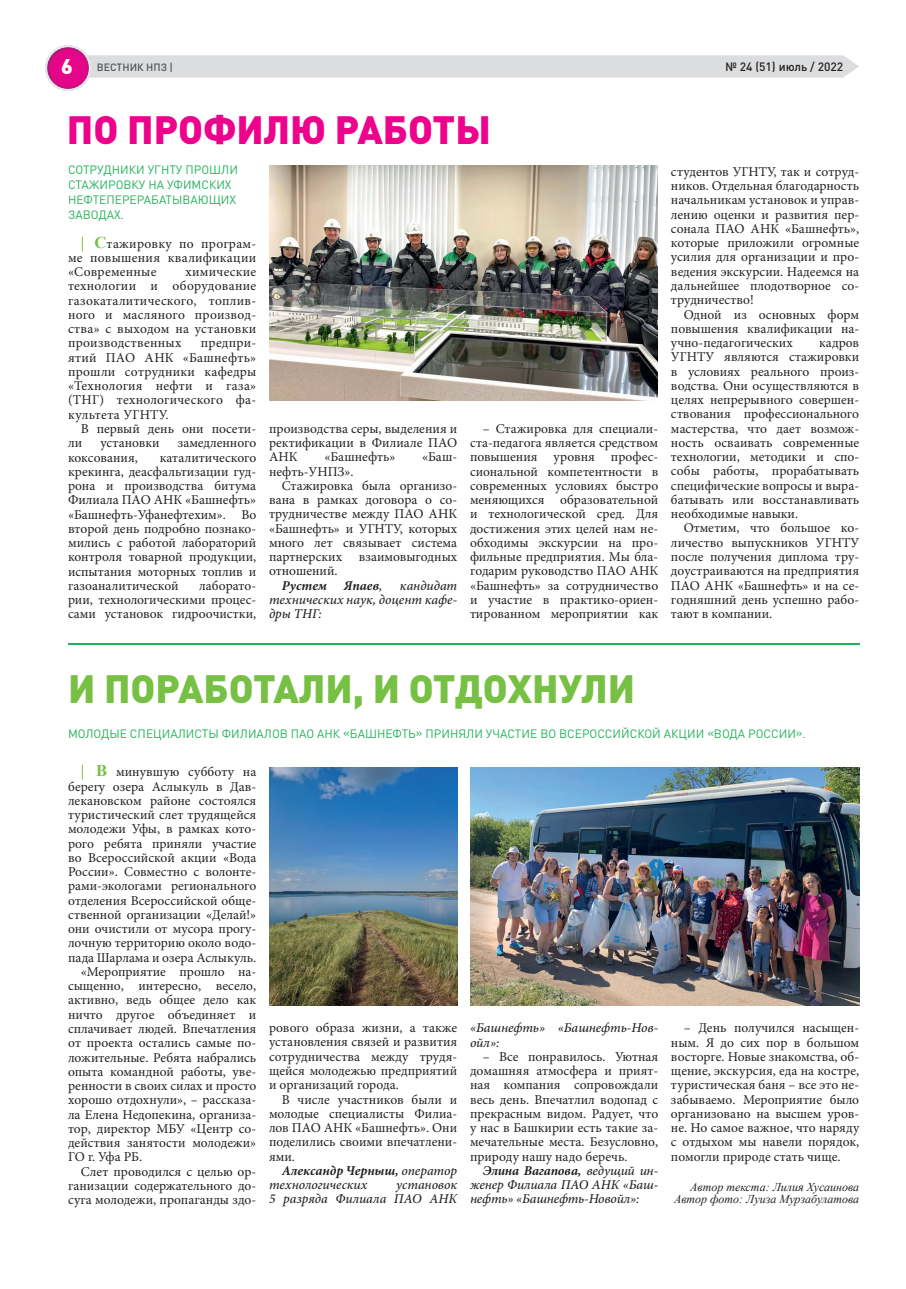
<style>
.page{position:relative;width:906px;height:1289px;background:#fff}
.page>*{position:absolute;margin:0;border:0;box-sizing:border-box;transform-origin:0 0}
.t1{font:900 39px "DIN Pro";color:#76c043}
.t2{font:900 39px "DIN Pro";color:#ed028c}
.t3{font:13.5px/14.2px "Minion Pro";color:#231f20;text-align:justify}
.t4{font:italic 500 13.5px/14.2px "Minion Pro";letter-spacing:-.005em;color:#231f20;text-align:justify}
.t5{font:italic 700 13.5px "Minion Pro";color:#231f20}
.t6{font:12px/15px "DIN Pro";color:#21b259}
.t7{font:italic 12px/12px "Times New Roman";color:#231f20;text-align:right}
.t8{font:500 12px "DIN Pro";color:#231f20}
.t9{font:500 10.5px "DIN Pro";color:#545557}
.s1{font-weight:900;font-size:21px;color:#fff}
.s2{font-family:"Times New Roman";font-weight:700;font-size:16.5px;color:#76c043}
.s3{font-weight:500}
.s4{font-weight:700}
</style>
<div class="page">
<svg style="left:45px;top:45px;width:814px;height:46px"></svg>
<img style="left:269px;top:166px;width:389px;height:235px">
<hr style="left:68px;top:643px;width:791px;height:1px;background:#21b259">
<img style="left:269px;top:767px;width:189px;height:238px">
<img style="left:471px;top:767px;width:388px;height:238px">
<p class="t9" style="left:61px;top:60px;width:114px"><span class="s1">6</span> ВЕСТНИК НПЗ |</p>
<p class="t8" style="left:725px;top:58px;width:119px">№ 24 (51) июль / 2022</p>
<h1 class="t2" style="left:67px;top:103px;width:425px">ПО ПРОФИЛЮ РАБОТЫ</h1>
<p class="t6" style="left:68px;top:162px;width:171px">СОТРУДНИКИ УГНТУ ПРОШЛИ<br>СТАЖИРОВКУ НА УФИМСКИХ<br>НЕФТЕПЕРЕРАБАТЫВАЮЩИХ<br>ЗАВОДАХ.</p>
<p class="t3" style="left:68px;top:236px;width:190px;text-indent:13px"><span class="s2">| С</span>тажировку по програм&shy;ме повышения квалификации «Современные</p>
<p class="t3" style="left:68px;top:265px;width:190px;text-indent:117px">химические технологии и оборудование газокаталитического, топлив&shy;ного и масляного производ&shy;ства» с выходом на установки производственных</p>
<p class="t3" style="left:68px;top:336px;width:190px;text-indent:133px">предпри&shy;ятий ПАО АНК «Башнефть» прошли сотрудники кафедры «Технология нефти и газа» (ТНГ) технологического фа&shy;культета УГНТУ.</p>
<p class="t3" style="left:68px;top:421px;width:190px;text-indent:13px">В первый день они посети&shy;ли</p>
<p class="t3" style="left:100px;top:436px;width:61px">установки</p>
<p class="t3" style="left:178px;top:436px;width:80px">замедленного</p>
<p class="t3" style="left:68px;top:450px;width:71px">коксования,</p>
<p class="t3" style="left:68px;top:450px;width:190px;text-indent:92px">каталитического крекинга, деасфальтизации гуд&shy;рона и производства битума Филиала ПАО АНК «Башнефть» «Башнефть-Уфанефтехим». Во второй день подробно познако&shy;мились с работой лабораторий контроля товарной продукции, испытания моторных топлив и газоаналитической</p>
<p class="t3" style="left:68px;top:578px;width:190px;text-indent:131px">лаборато&shy;рии, технологическими процес&shy;сами установок гидроочистки,</p>
<p class="t3" style="left:269px;top:421px;width:190px">производства серы, выделения и ректификации в Филиале ПАО АНК</p>
<p class="t3" style="left:324px;top:450px;width:72px">«Башнефть»</p>
<p class="t3" style="left:422px;top:450px;width:37px">«Баш-</p>
<p class="t3" style="left:269px;top:464px;width:86px">нефть-УНПЗ».</p>
<p class="t3" style="left:282px;top:478px;width:177px">Стажировка была организо-</p>
<p class="t3" style="left:269px;top:492px;width:190px">вана в рамках договора о со-</p>
<p class="t3" style="left:269px;top:507px;width:190px">трудничестве между ПАО АНК</p>
<p class="t3" style="left:269px;top:521px;width:190px">«Башнефть» и УГНТУ, которых</p>
<p class="t3" style="left:269px;top:535px;width:190px">много лет связывает система</p>
<p class="t3" style="left:269px;top:549px;width:190px">партнерских взаимовыгодных</p>
<p class="t3" style="left:269px;top:564px;width:70px">отношений.</p>
<p class="t5" style="left:282px;top:575px;width:102px">Рустем Япаев<span class="s3">,</span></p>
<p class="t4" style="left:269px;top:578px;width:190px;text-indent:131px">кандидат технических наук, доцент кафе&shy;дры ТНГ:</p>
<p class="t3" style="left:470px;top:421px;width:190px;text-indent:13px">– Стажировка для специали&shy;ста-педагога является средством повышения уровня профес&shy;сиональной компетентности в современных условиях быстро меняющихся образовательной и технологической сред. Для достижения этих целей нам не&shy;обходимы экскурсии на про&shy;фильные предприятия. Мы бла&shy;годарим руководство ПАО АНК «Башнефть» за сотрудничество и участие в практико-ориен&shy;тированном мероприятии как</p>
<p class="t3" style="left:671px;top:164px;width:190px">студентов УГНТУ, так и сотруд&shy;ников. Отдельная благодарность начальникам установок и управ&shy;лению оценки и развития пер&shy;сонала ПАО АНК «Башнефть», которые приложили огромные усилия для организации и про&shy;ведения экскурсии. Надеемся на дальнейшее плодотворное со&shy;трудничество!</p>
<p class="t3" style="left:671px;top:307px;width:190px;text-indent:13px">Одной из основных форм повышения квалификации на&shy;учно-педагогических</p>
<p class="t3" style="left:671px;top:335px;width:190px;text-indent:148px">кадров УГНТУ являются стажировки в условиях реального произ&shy;водства. Они осуществляются в целях непрерывного совершен&shy;ствования профессионального мастерства, что дает возмож&shy;ность осваивать современные технологии, методики и спо&shy;собы работы, прорабатывать специфические вопросы и выра&shy;батывать или восстанавливать необходимые навыки.</p>
<p class="t3" style="left:671px;top:521px;width:190px;text-indent:13px">Отметим, что большое ко&shy;личество выпускников УГНТУ после получения диплома тру&shy;доустраиваются на предприятия ПАО АНК «Башнефть» и на се&shy;годняшний день успешно рабо&shy;тают в компании.</p>
<h1 class="t1" style="left:68px;top:662px;width:568px">И ПОРАБОТАЛИ, И ОТДОХНУЛИ</h1>
<p class="t6" style="left:68px;top:725px;width:739px">МОЛОДЫЕ СПЕЦИАЛИСТЫ ФИЛИАЛОВ ПАО АНК «БАШНЕФТЬ» ПРИНЯЛИ УЧАСТИЕ ВО ВСЕРОССИЙСКОЙ АКЦИИ «ВОДА РОССИИ».</p>
<p class="t3" style="left:81px;top:764px;width:177px"><span class="s2">| В</span> минувшую субботу на</p>
<p class="t3" style="left:68px;top:779px;width:190px">берегу озера Аслыкуль в Дав-</p>
<p class="t3" style="left:68px;top:793px;width:190px">лекановском районе состоялся</p>
<p class="t3" style="left:68px;top:807px;width:190px">туристический слет трудящейся</p>
<p class="t3" style="left:68px;top:821px;width:190px">молодежи Уфы, в рамках кото-</p>
<p class="t3" style="left:68px;top:836px;width:190px">рого ребята приняли участие</p>
<p class="t3" style="left:68px;top:850px;width:190px">во Всероссийской акции «Вода</p>
<p class="t3" style="left:68px;top:864px;width:190px">России». Совместно с волонте-</p>
<p class="t3" style="left:68px;top:879px;width:190px">рами-экологами регионального</p>
<p class="t3" style="left:68px;top:893px;width:190px">отделения Всероссийской обще-</p>
<p class="t3" style="left:68px;top:907px;width:190px">ственной организации «Делай!»</p>
<p class="t3" style="left:68px;top:921px;width:190px">они очистили от мусора прогу-</p>
<p class="t3" style="left:68px;top:936px;width:190px">лочную территорию около водо-</p>
<p class="t3" style="left:68px;top:950px;width:190px">пада Шарлама и озера Аслыкуль.</p>
<p class="t3" style="left:81px;top:964px;width:177px">«Мероприятие прошло на-</p>
<p class="t3" style="left:68px;top:978px;width:190px">сыщенно, интересно, весело,</p>
<p class="t3" style="left:68px;top:993px;width:190px">активно, ведь общее дело как</p>
<p class="t3" style="left:68px;top:1007px;width:190px">ничто другое объединяет и</p>
<p class="t3" style="left:68px;top:1021px;width:190px">сплачивает людей. Впечатления</p>
<p class="t3" style="left:68px;top:1035px;width:190px">от проекта остались самые по-</p>
<p class="t3" style="left:68px;top:1050px;width:190px">ложительные. Ребята набрались</p>
<p class="t3" style="left:68px;top:1064px;width:190px">опыта командной работы, уве-</p>
<p class="t3" style="left:68px;top:1078px;width:190px">ренности в своих силах и просто</p>
<p class="t3" style="left:68px;top:1092px;width:190px">хорошо отдохнули», – рассказа-</p>
<p class="t3" style="left:68px;top:1107px;width:190px">ла Елена Недопекина, организа-</p>
<p class="t3" style="left:68px;top:1121px;width:190px">тор, директор МБУ «Центр со-</p>
<p class="t3" style="left:68px;top:1135px;width:190px">действия занятости молодежи»</p>
<p class="t3" style="left:68px;top:1149px;width:76px">ГО г. Уфа РБ.</p>
<p class="t3" style="left:81px;top:1164px;width:177px">Слет проводился с целью ор-</p>
<p class="t3" style="left:68px;top:1178px;width:190px">ганизации содержательного до-</p>
<p class="t3" style="left:68px;top:1192px;width:190px">суга молодежи, пропаганды здо-</p>
<p class="t3" style="left:269px;top:1020px;width:190px">рового образа жизни, а также установления связей и развития сотрудничества между трудя&shy;щейся молодежью предприятий и организаций города.</p>
<p class="t3" style="left:269px;top:1092px;width:190px;text-indent:13px">В числе участников были и молодые специалисты Филиа&shy;лов ПАО АНК «Башнефть». Они поделились своими впечатлени&shy;ями.</p>
<p class="t4" style="left:269px;top:1163px;width:190px;text-indent:13px"><span class="s4">Александр Черныш,</span> оператор технологических</p>
<p class="t4" style="left:269px;top:1177px;width:190px;text-align:right">установок<br>5 разряда Филиала ПАО АНК</p>
<p class="t4" style="left:470px;top:1020px;width:190px">«Башнефть» «Башнефть-Нов&shy;ойл»:</p>
<p class="t3" style="left:470px;top:1049px;width:190px;text-indent:13px">– Все понравилось. Уютная домашняя атмосфера и прият&shy;ная компания сопровождали весь день. Впечатлил водопад с прекрасным видом. Радует, что у нас в Башкирии есть такие за&shy;мечательные места. Безусловно, природу нашу надо беречь.</p>
<p class="t4" style="left:470px;top:1163px;width:190px;text-indent:13px"><span class="s4">Элина Вагапова,</span> ведущий ин&shy;женер Филиала ПАО АНК «Баш&shy;нефть» «Башнефть-Новойл»:</p>
<p class="t3" style="left:671px;top:1020px;width:190px;text-indent:13px">– День получился насыщен&shy;ным. Я до сих пор в большом восторге. Новые знакомства, об&shy;щение, экскурсия, еда на костре, туристическая баня – все это не&shy;забываемо. Мероприятие было организовано на высшем уров&shy;не. Но самое важное, что наряду с отдыхом мы навели порядок, помогли природе стать чище.</p>
<p class="t7" style="left:674px;top:1180px;width:187px">Автор текста: Лилия Хусаинова<br>Автор фото: Луиза Мурзабулатова</p>
</div>
